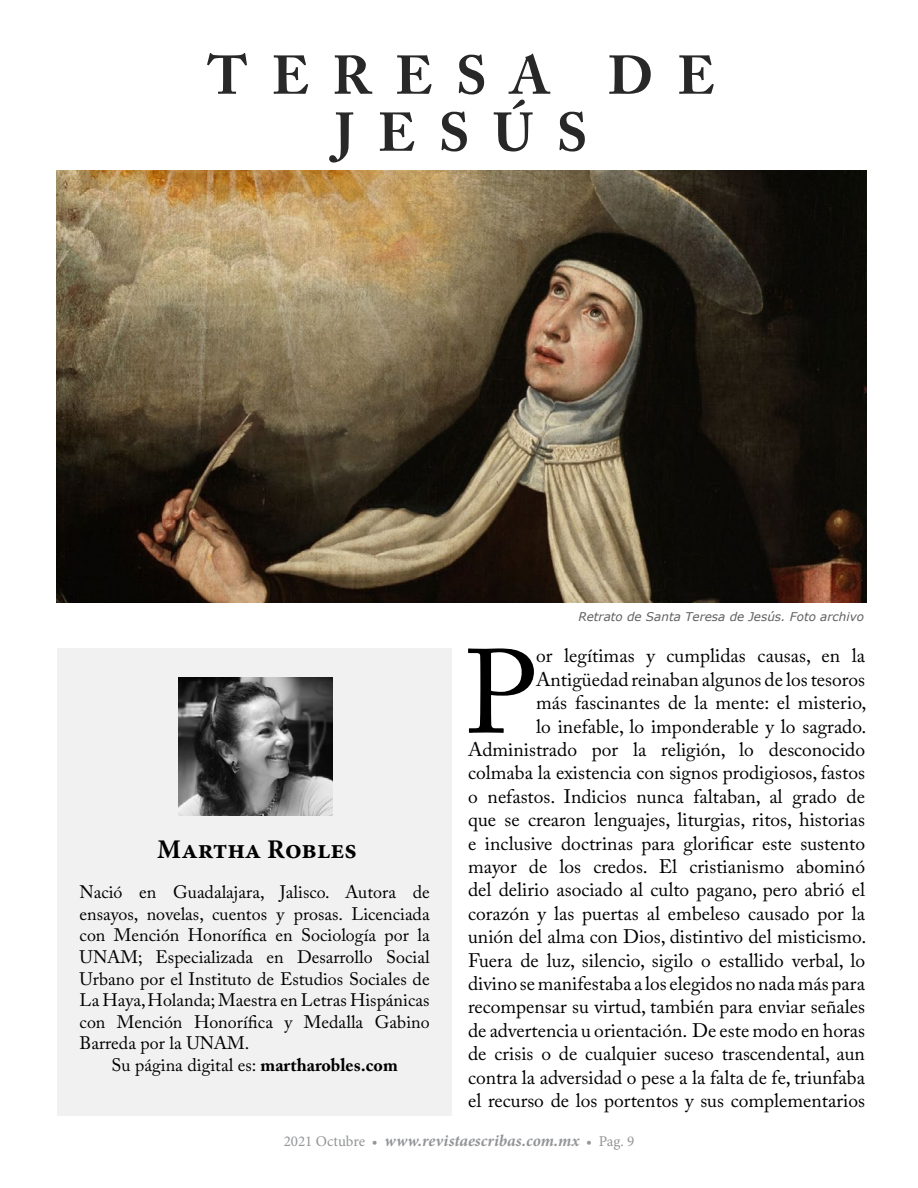
<style>
.page{position:relative;width:918px;height:1188px;background:#fff}
.page>*{position:absolute;margin:0;border:0;box-sizing:border-box;transform-origin:0 0}
.t1{font:118.2px "Adobe Caslon Pro";color:#000}
.t2{font:700 54px "Adobe Caslon Pro";color:#292829}
.t3{font:700 27px "Minion Pro";color:#000}
.t4{font:19.5px/23.4px "Adobe Caslon Pro";color:#000;text-align:right}
.t5{font:18px "Adobe Caslon Pro";color:#000}
.t6{font:italic 700 16.5px "Minion Pro";letter-spacing:.005em;color:#939598}
.t7{font:italic 12px "Verdana";color:#5f6062}
.s1{font-weight:700}
.s2{font-weight:400;font-style:normal;font-size:15px}
</style>
<div class="page">
<div style="left:57px;top:648px;width:395px;height:468px;background:#f1f1f2"></div>
<img style="left:178px;top:677px;width:154px;height:138px">
<img style="left:56px;top:170px;width:810px;height:432px">
<h2 class="t2" style="left:208px;top:43px;width:52px">TE</h2>
<h2 class="t2" style="left:332px;top:43px;width:115px">R ESA</h2>
<h2 class="t2" style="left:608px;top:43px;width:54px">DE</h2>
<h2 class="t2" style="left:335px;top:100px;width:96px">J ESÚS</h2>
<h3 class="t3" style="left:157px;top:830px;width:201px">Martha Robles</h3>
<p class="t5" style="left:80px;top:882px;width:352px">Nació en Guadalajara, Jalisco. Autora de</p>
<p class="t5" style="left:80px;top:903px;width:352px">ensayos, novelas, cuentos y prosas. Licenciada</p>
<p class="t5" style="left:80px;top:925px;width:352px">con Mención Honorífica en Sociología por la</p>
<p class="t5" style="left:80px;top:946px;width:352px">UNAM; Especializada en Desarrollo Social</p>
<p class="t5" style="left:80px;top:968px;width:352px">Urbano por el Instituto de Estudios Sociales de</p>
<p class="t5" style="left:80px;top:990px;width:352px">La Haya, Holanda; Maestra en Letras Hispánicas</p>
<p class="t5" style="left:80px;top:1011px;width:352px">con Mención Honorífica y Medalla Gabino</p>
<p class="t5" style="left:80px;top:1033px;width:171px">Barreda por la UNAM.</p>
<p class="t5" style="left:111px;top:1054px;width:288px">Su página digital es: <span class="s1">martharobles.com</span></p>
<p class="t7" style="left:578px;top:609px;width:287px">Retrato de Santa Teresa de Jesús. Foto archivo</p>
<p class="t4" style="left:468px;top:644px;width:400px">or legítimas y cumplidas causas, en la Antigüedad reinaban algunos de los tesoros<br>más fascinantes de la mente: el misterio,<br>lo inefable, lo imponderable y lo sagrado.<br>Administrado por la religión, lo desconocido colmaba la existencia con signos prodigiosos, fastos o nefastos. Indicios nunca faltaban, al grado de que se crearon lenguajes, liturgias, ritos, historias e inclusive doctrinas para glorificar este sustento mayor de los credos. El cristianismo abominó del delirio asociado al culto pagano, pero abrió el corazón y las puertas al embeleso causado por la unión del alma con Dios, distintivo del misticismo.<br>Fuera de luz, silencio, sigilo o estallido verbal, lo divino se manifestaba a los elegidos no nada más para recompensar su virtud, también para enviar señales de advertencia u orientación. De este modo en horas de crisis o de cualquier suceso trascendental, aun contra la adversidad o pese a la falta de fe, triunfaba el recurso de los portentos y sus complementarios</p>
<h1 class="t1" style="left:464px;top:623px;width:73px">P</h1>
<p class="t6" style="left:284px;top:1129px;width:352px"><span class="s2">2021 Octubre •</span> www.revistaescribas.com.mx <span class="s2">• Pag. 9</span></p>
</div>
